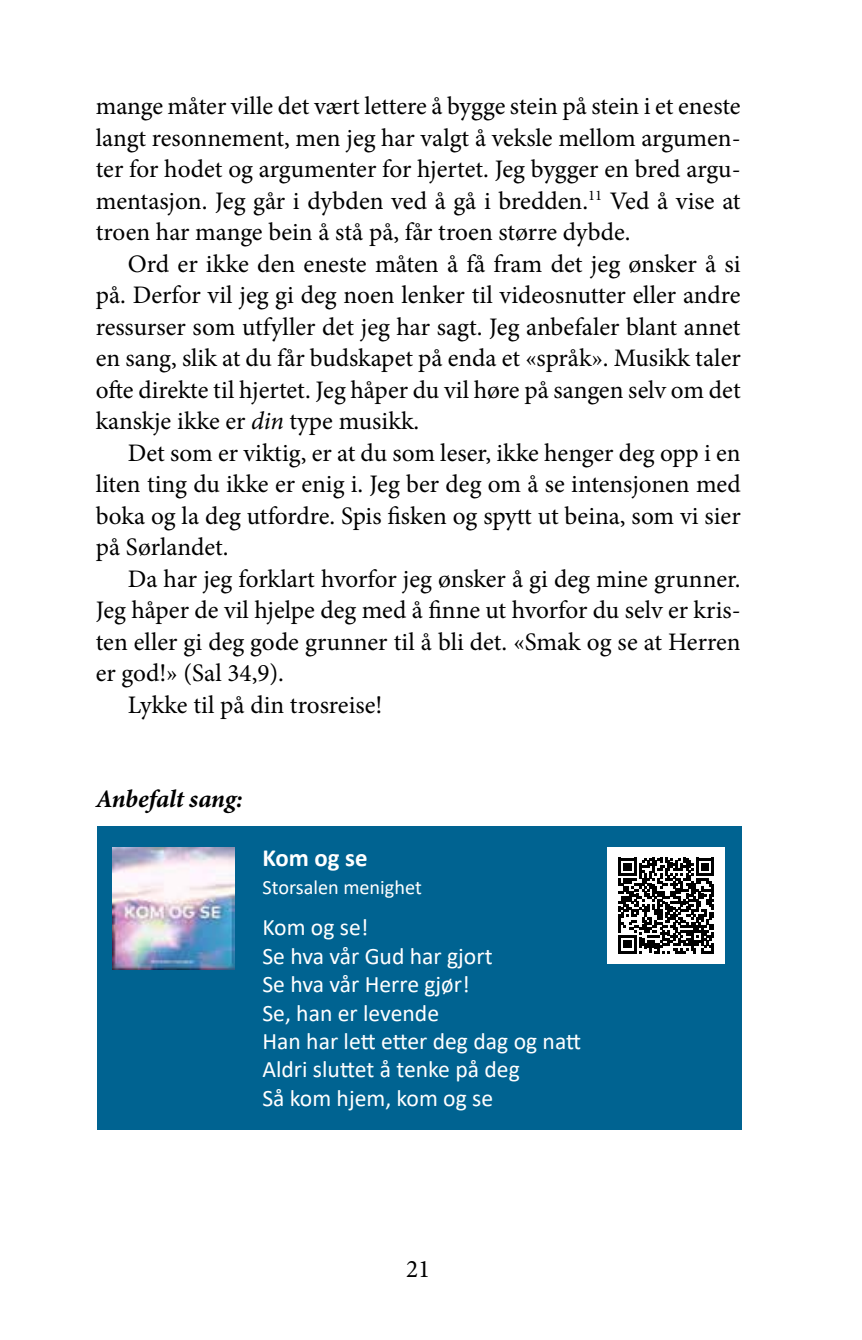
<style>
.page{position:relative;width:862px;height:1340px;background:#fff}
.page>*{position:absolute;margin:0;border:0;box-sizing:border-box;transform-origin:0 0}
.t1{font:25.2px/31.5px "Minion Pro";color:#000;text-align:justify}
.t2{font:italic 700 25.2px "Minion Pro";letter-spacing:-.01em;color:#000}
.t3{font:700 24.75px "Calibri";color:#fff}
.t4{font:23.62px/28.3px "Calibri";color:#fff}
.t5{font:20.25px "Calibri";color:#fff}
.s1{font-style:italic}
</style>
<div class="page">
<div style="left:97px;top:826px;width:644px;height:303px;background:#006391"></div>
<img style="left:113px;top:847px;width:121px;height:122px">
<div style="left:607px;top:847px;width:117px;height:116px;background:#fff"></div>
<svg style="left:618px;top:857px;width:95px;height:96px"></svg>
<p class="t1" style="left:96px;top:90px;width:646px">mange måter ville det vært lettere å bygge stein på stein i et eneste langt resonnement, men jeg har valgt å veksle mellom argumen&shy;ter for hodet og argumenter for hjertet. Jeg bygger en bred argu&shy;mentasjon. Jeg går i dybden ved å gå i bredden.<sup>11</sup> Ved å vise at troen har mange bein å stå på, får troen større dybde.</p>
<p class="t1" style="left:96px;top:248px;width:646px;text-indent:32px">Ord er ikke den eneste måten å få fram det jeg ønsker å si på. Derfor vil jeg gi deg noen lenker til videosnutter eller andre ressurser som utfyller det jeg har sagt. Jeg anbefaler blant annet en sang, slik at du får budskapet på enda et «språk». Musikk taler ofte direkte til hjertet. Jeg håper du vil høre på sangen selv om det kanskje ikke er <span class="s1">din</span> type musikk.</p>
<p class="t1" style="left:96px;top:437px;width:646px;text-indent:32px">Det som er viktig, er at du som leser, ikke henger deg opp i en liten ting du ikke er enig i. Jeg ber deg om å se intensjonen med boka og la deg utfordre. Spis fisken og spytt ut beina, som vi sier på Sørlandet.</p>
<p class="t1" style="left:128px;top:563px;width:614px">Da har jeg forklart hvorfor jeg ønsker å gi deg mine grunner.</p>
<p class="t1" style="left:96px;top:594px;width:646px">Jeg håper de vil hjelpe deg med å finne ut hvorfor du selv er kris-</p>
<p class="t1" style="left:96px;top:626px;width:646px">ten eller gi deg gode grunner til å bli det. «Smak og se at Herren</p>
<p class="t1" style="left:96px;top:657px;width:190px">er god!» (Sal 34,9).</p>
<p class="t1" style="left:128px;top:689px;width:256px">Lykke til på din trosreise!</p>
<p class="t2" style="left:96px;top:781px;width:148px">Anbefalt sang:</p>
<p class="t3" style="left:262px;top:840px;width:107px">Kom og se</p>
<p class="t5" style="left:262px;top:873px;width:161px">Storsalen menighet</p>
<p class="t4" style="left:262px;top:912px;width:320px">Kom og se!<br>Se hva vår Gud har gjort<br>Se hva vår Herre gjør!<br>Se, han er levende<br>Han har lett etter deg dag og natt<br>Aldri sluttet å tenke på deg<br>Så kom hjem, kom og se</p>
<p class="t1" style="left:406px;top:1253px;width:26px">21</p>
</div>
